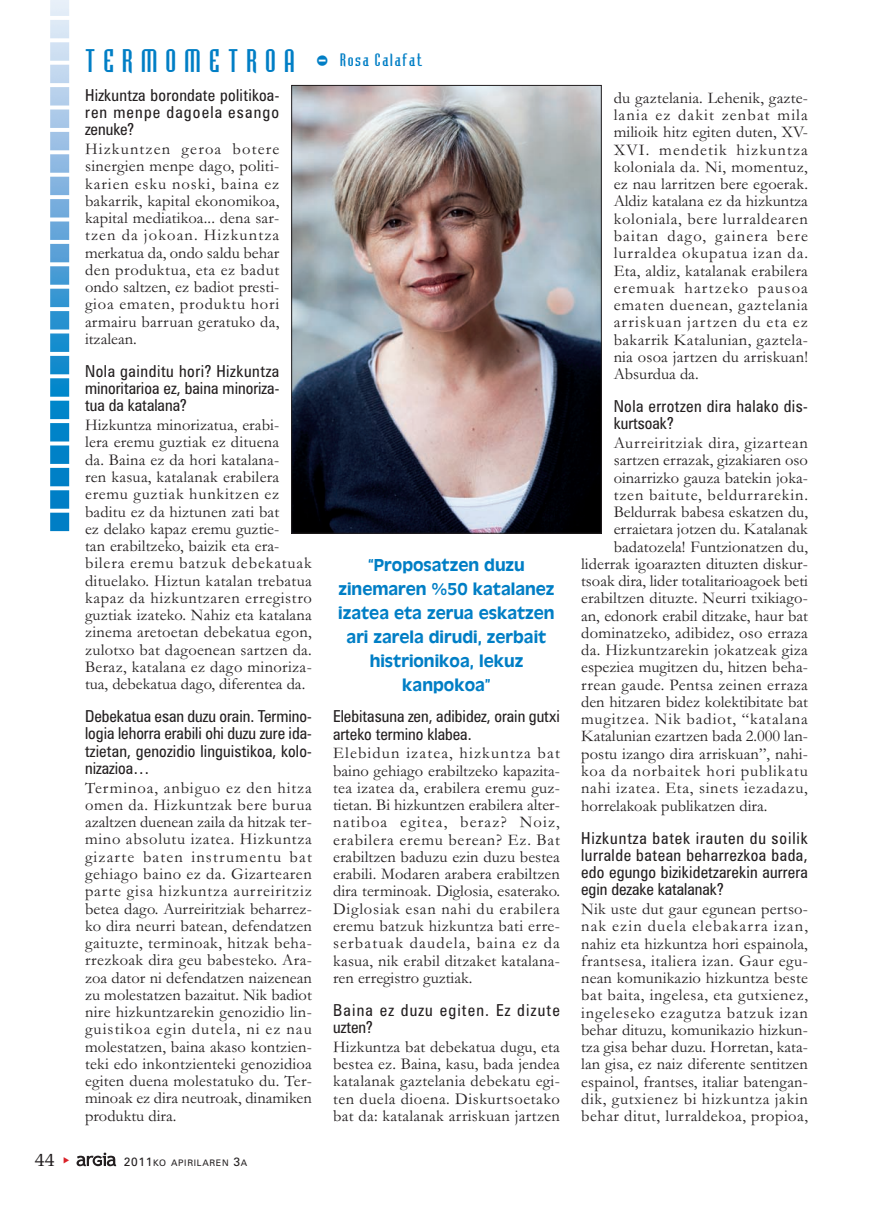
<style>
.page{position:relative;width:893px;height:1212px;background:#fff}
.page>*{position:absolute;margin:0;border:0;box-sizing:border-box;transform-origin:0 0}
.t1{font:30px "Bodiac";letter-spacing:.275em;color:#007ec5}
.t2{font:19.5px "Memoir";color:#231f20}
.t3{font:18px/24px "Antique Olive";color:#007ec5;text-align:center}
.t4{font:16.5px/17.2px "Garamond";letter-spacing:.01em;color:#231f20;text-align:justify}
.t5{font:condensed 16.5px/17.2px "Zurich BT";letter-spacing:.01em;color:#231f20;text-align:justify}
.t6{font:16.5px "Garamond";letter-spacing:.045em;color:#231f20}
.t7{font:16.5px "Garamond";letter-spacing:.055em;color:#231f20}
.t8{font:condensed 16.5px/17.2px "Zurich BT";letter-spacing:.07em;color:#231f20}
.t9{font:16.5px "Garamond";letter-spacing:.05em;color:#231f20}
.t10{font:9px "Zurich BT";letter-spacing:.075em;color:#231f20}
.s1{font-size:12px}
</style>
<div class="page">
<img style="left:293px;top:87px;width:307px;height:445px">
<div style="left:291px;top:85px;width:311px;height:449px;border:1px solid #231f20"></div>
<svg style="left:77px;top:1152px;width:39px;height:14px"></svg>
<img style="left:50px;top:0;width:20px;height:532px">
<h1 class="t1" style="left:85px;top:44px;width:339px">TERMOMETROA - <sup>Rosa</sup> <sup>Calafat</sup></h1>
<p class="t5" style="left:85px;top:88px;width:196px">Hizkuntza borondate politikoa&shy;ren menpe dagoela esango zenuke?</p>
<p class="t4" style="left:85px;top:142px;width:196px">Hizkuntzen geroa botere sinergien menpe dago, politi&shy;karien esku noski, baina ez bakarrik, kapital ekonomikoa, kapital mediatikoa... dena sar&shy;tzen da jokoan. Hizkuntza merkatua da, ondo saldu behar den produktua, eta ez badut ondo saltzen, ez badiot presti&shy;gioa ematen, produktu hori armairu barruan geratuko da, itzalean.</p>
<p class="t5" style="left:85px;top:364px;width:196px">Nola gainditu hori? Hizkuntza minoritarioa ez, baina minoriza&shy;tua da katalana?</p>
<p class="t4" style="left:85px;top:418px;width:228px;text-align:left">Hizkuntza minorizatua, erabi-<br>lera eremu guztiak ez dituena<br>da. Baina ez da hori katalana-<br>ren kasua, katalanak erabilera eremu guztiak hunkitzen ez baditu ez da hiztunen zati bat<br>ez delako kapaz eremu guztie-<br>tan erabiltzeko, baizik eta era&shy;bilera eremu batzuk debekatuak dituelako. Hiztun katalan trebatua kapaz da hizkuntzaren erregistro guztiak izateko. Nahiz eta katalana zinema aretoetan debekatua egon, zulotxo bat dagoenean sartzen da.<br>Beraz, katalana ez dago minoriza&shy;tua, debekatua dago, diferentea da.</p>
<p class="t5" style="left:85px;top:709px;width:228px">Debekatua esan duzu orain. Termino&shy;logia lehorra erabili ohi duzu zure ida&shy;tzietan, genozidio linguistikoa, kolo&shy;nizazioa…</p>
<p class="t4" style="left:85px;top:781px;width:228px">Terminoa, anbiguo ez den hitza omen da. Hizkuntzak bere burua azaltzen duenean zaila da hitzak ter&shy;mino absolutu izatea. Hizkuntza gizarte baten instrumentu bat gehiago baino ez da. Gizartearen parte gisa hizkuntza aurreiritziz betea dago. Aurreiritziak beharrez&shy;ko dira neurri batean, defendatzen gaituzte, terminoak, hitzak beha&shy;rrezkoak dira geu babesteko. Ara&shy;zoa dator ni defendatzen naizenean zu molestatzen bazaitut. Nik badiot nire hizkuntzarekin genozidio lin&shy;guistikoa egin dutela, ni ez nau molestatzen, baina akaso kontzien&shy;teki edo inkontzienteki genozidioa egiten duena molestatuko du. Ter&shy;minoak ez dira neutroak, dinamiken produktu dira.</p>
<p class="t2" style="left:35px;top:1151px;width:22px">44</p>
<p class="t10" style="left:124px;top:1160px;width:125px"><span class="s1">2011</span>KO APIRILAREN <span class="s1">3</span>A</p>
<p class="t3" style="left:338px;top:554px;width:218px">“Proposatzen duzu zinemaren %50 katalanez izatea eta zerua eskatzen ari zarela dirudi, zerbait histrionikoa, lekuz kanpokoa”</p>
<p class="t5" style="left:333px;top:709px;width:228px">Elebitasuna zen, adibidez, orain gutxi arteko termino klabea.</p>
<p class="t4" style="left:333px;top:746px;width:228px">Elebidun izatea, hizkuntza bat baino gehiago erabiltzeko kapazita&shy;tea izatea da, erabilera eremu guz&shy;tietan. Bi hizkuntzen erabilera alter&shy;natiboa egitea, beraz? Noiz, erabilera eremu berean? Ez. Bat erabiltzen baduzu ezin duzu bestea erabili. Modaren arabera erabiltzen dira terminoak. Diglosia, esaterako.<br>Diglosiak esan nahi du erabilera eremu batzuk hizkuntza bati erre&shy;serbatuak daudela, baina ez da kasua, nik erabil ditzaket katalana&shy;ren erregistro guztiak.</p>
<p class="t8" style="left:333px;top:1003px;width:228px">Baina ez duzu egiten. Ez dizute uzten?</p>
<p class="t4" style="left:333px;top:1040px;width:228px">Hizkuntza bat debekatua dugu, eta bestea ez. Baina, kasu, bada jendea katalanak gaztelania debekatu egi&shy;ten duela dioena. Diskurtsoetako bat da: katalanak arriskuan jartzen</p>
<p class="t4" style="left:614px;top:91px;width:196px">du gaztelania. Lehenik, gazte&shy;lania ez dakit zenbat mila milioik hitz egiten duten, XV-XVI. mendetik hizkuntza koloniala da. Ni, momentuz, ez nau larritzen bere egoerak.<br>Aldiz katalana ez da hizkuntza koloniala, bere lurraldearen baitan dago, gainera bere lurraldea okupatua izan da.<br>Eta, aldiz, katalanak erabilera eremuak hartzeko pausoa ematen duenean, gaztelania arriskuan jartzen du eta ez bakarrik Katalunian, gaztela&shy;nia osoa jartzen du arriskuan!<br>Absurdua da.</p>
<p class="t5" style="left:614px;top:399px;width:196px">Nola errotzen dira halako dis&shy;kurtsoak?</p>
<p class="t6" style="left:614px;top:437px;width:196px">Aurreiritziak dira, gizartean</p>
<p class="t4" style="left:614px;top:453px;width:196px">sartzen errazak, gizakiaren oso</p>
<p class="t4" style="left:614px;top:471px;width:196px">oinarrizko gauza batekin joka-</p>
<p class="t9" style="left:614px;top:489px;width:196px">tzen baitute, beldurrarekin.</p>
<p class="t4" style="left:614px;top:505px;width:196px">Beldurrak babesa eskatzen du,</p>
<p class="t4" style="left:614px;top:522px;width:196px">erraietara jotzen du. Katalanak</p>
<p class="t4" style="left:614px;top:540px;width:196px">badatozela! Funtzionatzen du,</p>
<p class="t4" style="left:581px;top:557px;width:228px">liderrak igoarazten dituzten diskur-</p>
<p class="t4" style="left:581px;top:574px;width:228px">tsoak dira, lider totalitarioagoek beti</p>
<p class="t4" style="left:581px;top:591px;width:228px">erabiltzen dituzte. Neurri txikiago-</p>
<p class="t4" style="left:581px;top:609px;width:228px">an, edonork erabil ditzake, haur bat</p>
<p class="t4" style="left:581px;top:626px;width:228px">dominatzeko, adibidez, oso erraza</p>
<p class="t4" style="left:581px;top:643px;width:228px">da. Hizkuntzarekin jokatzeak giza</p>
<p class="t4" style="left:581px;top:660px;width:228px">espeziea mugitzen du, hitzen beha-</p>
<p class="t4" style="left:581px;top:678px;width:228px">rrean gaude. Pentsa zeinen erraza</p>
<p class="t4" style="left:581px;top:695px;width:228px">den hitzaren bidez kolektibitate bat</p>
<p class="t7" style="left:581px;top:713px;width:228px">mugitzea. Nik badiot, “katalana</p>
<p class="t4" style="left:581px;top:729px;width:228px">Katalunian ezartzen bada 2.000 lan-</p>
<p class="t4" style="left:581px;top:747px;width:228px">postu izango dira arriskuan”, nahi-</p>
<p class="t7" style="left:581px;top:765px;width:228px">koa da norbaitek hori publikatu</p>
<p class="t6" style="left:581px;top:782px;width:228px">nahi izatea. Eta, sinets iezadazu,</p>
<p class="t4" style="left:581px;top:798px;width:188px">horrelakoak publikatzen dira.</p>
<p class="t5" style="left:581px;top:830px;width:228px">Hizkuntza batek irauten du soilik lurralde batean beharrezkoa bada, edo egungo bizikidetzarekin aurrera egin dezake katalanak?</p>
<p class="t4" style="left:581px;top:902px;width:228px">Nik uste dut gaur egunean pertso&shy;nak ezin duela elebakarra izan, nahiz eta hizkuntza hori espainola, frantsesa, italiera izan. Gaur egu&shy;nean komunikazio hizkuntza beste bat baita, ingelesa, eta gutxienez, ingeleseko ezagutza batzuk izan behar dituzu, komunikazio hizkun&shy;tza gisa behar duzu. Horretan, kata&shy;lan gisa, ez naiz diferente sentitzen espainol, frantses, italiar batengan&shy;dik, gutxienez bi hizkuntza jakin behar ditut, lurraldekoa, propioa,</p>
</div>
